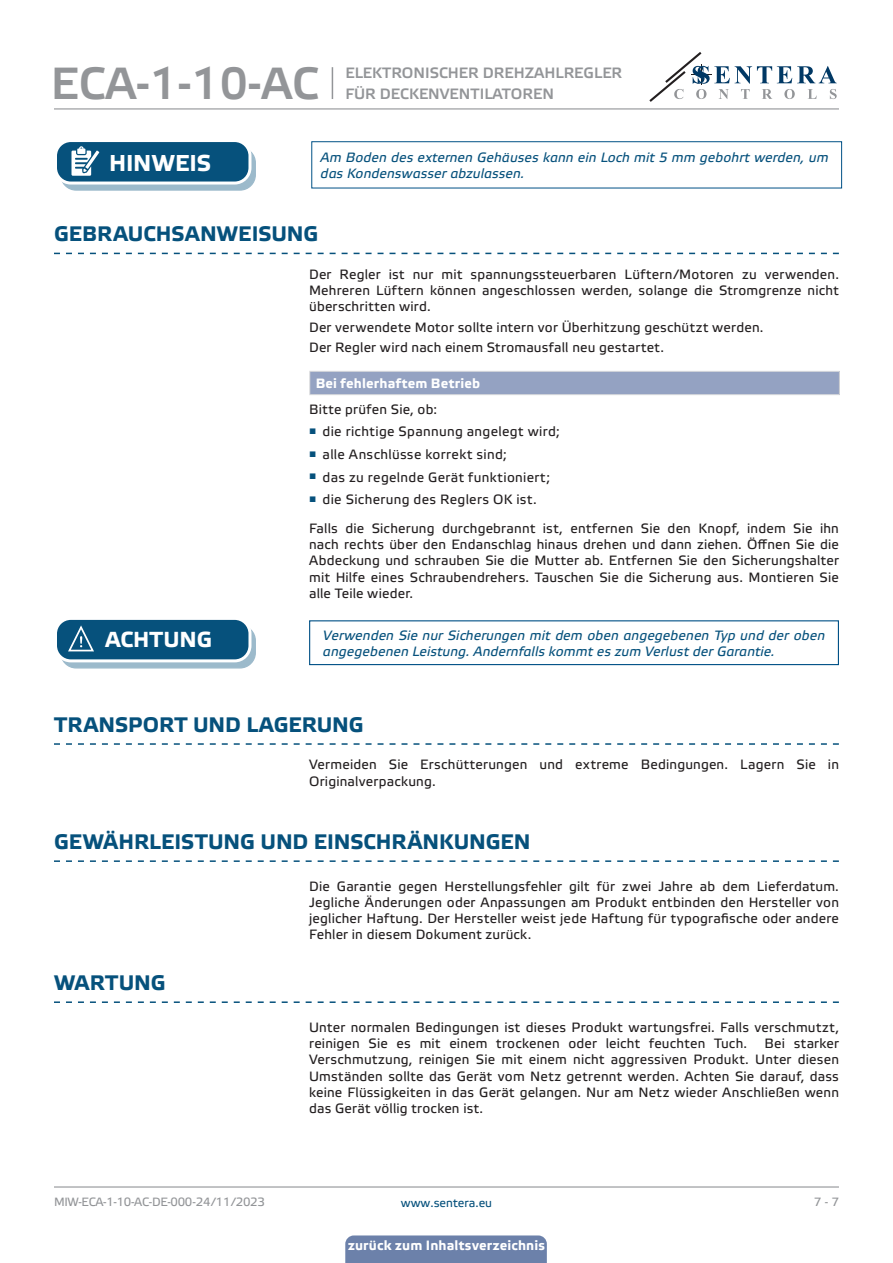
<style>
.page{position:relative;width:893px;height:1263px;background:#fff}
.page>*{position:absolute;margin:0;border:0;box-sizing:border-box;transform-origin:0 0}
.t1{font:45px "Etelka Medium Pro";color:#939598}
.t2{font:700 22.95px "Etelka Text Pro";color:#fff}
.t3{font:700 21.75px "Etelka Text Pro";color:#fff}
.t4{font:700 21px "Etelka Text Pro";color:#06517c}
.t5{font:15px/21px "Etelka Medium Pro";color:#939598}
.body{font:13.5px/16.2px "Etelka Text Pro";letter-spacing:.015em;color:#231f20;text-align:justify}
.attention{font:italic 13.5px/16.2px "Etelka Text Pro";letter-spacing:.01em;color:#06517c}
.Table_main_heading{font:700 13.5px "Etelka Text Pro";letter-spacing:.015em;color:#fff}
.t6{font:12px "Etelka Text Pro";letter-spacing:-.025em;color:#939598}
.t7{font:12px "Etelka Text Pro";color:#06517c}
</style>
<div class="page">
<hr style="left:54px;top:108px;width:785px;height:1px;background:#939598">
<hr style="left:54px;top:1186px;width:785px;height:1px;background:#939598">
<svg style="left:649px;top:52px;width:188px;height:50px"></svg>
<div style="left:345px;top:1235px;width:202px;height:28px;background:#6c81aa"></div>
<div style="left:311px;top:141px;width:531px;height:47px;border:1px solid #015186"></div>
<div style="left:61px;top:148px;width:194px;height:42px;background:#9cbacb;border-radius:15px"></div>
<div style="left:60px;top:147px;width:196px;height:44px;border:1px solid #06517c;border-radius:15px"></div>
<div style="left:56px;top:141px;width:194px;height:42px;background:#06517c;border-radius:15px"></div>
<div style="left:54px;top:139px;width:197px;height:46px;border:3px solid #fff;border-radius:15px"></div>
<svg style="left:71px;top:146px;width:34px;height:38px"></svg>
<svg style="left:54px;top:253px;width:785px;height:1px"></svg>
<div style="left:310px;top:371px;width:529px;height:24px;background:#94a2c2"></div>
<svg style="left:309px;top:372px;width:1px;height:22px"></svg>
<hr style="left:309px;top:371px;width:531px;height:1px;background:#dcdddf">
<hr style="left:309px;top:394px;width:531px;height:1px;background:#dcdddf">
<svg style="left:839px;top:372px;width:1px;height:22px"></svg>
<svg style="left:54px;top:743px;width:785px;height:2px"></svg>
<svg style="left:54px;top:860px;width:785px;height:2px"></svg>
<svg style="left:54px;top:1001px;width:785px;height:2px"></svg>
<svg style="left:61px;top:625px;width:194px;height:43px"></svg>
<div style="left:60px;top:625px;width:196px;height:43px;border:1px solid #06517c;border-radius:15px"></div>
<div style="left:56px;top:618px;width:194px;height:43px;background:#06517c;border-radius:15px"></div>
<div style="left:54px;top:617px;width:197px;height:45px;border:3px solid #fff;border-radius:15px"></div>
<svg style="left:67px;top:625px;width:38px;height:37px"></svg>
<div style="left:309px;top:620px;width:530px;height:45px;border:1px solid #015186"></div>
<hr style="left:332px;top:67px;width:1px;height:32px;background:#939598">
<h1 class="t1" style="left:51px;top:59px;width:270px">ECA-1-10-AC</h1>
<p class="t5" style="left:345px;top:63px;width:278px">ELEKTRONISCHER DREHZAHLREGLER<br>FÜR DECKENVENTILATOREN</p>
<p class="t2" style="left:109px;top:151px;width:104px">HINWEIS</p>
<p class="attention" style="left:321px;top:150px;width:509px">Am Boden des externen Gehäuses kann ein Loch mit 5 mm gebohrt werden, um</p>
<p class="attention" style="left:321px;top:166px;width:205px">das Kondenswasser abzulassen.</p>
<p class="t4" style="left:54px;top:222px;width:266px">GEBRAUCHSANWEISUNG</p>
<p class="body" style="left:309px;top:267px;width:531px">Der Regler ist nur mit spannungssteuerbaren Lüftern/Motoren zu verwenden.<br>Mehreren Lüftern können angeschlossen werden, solange die Stromgrenze nicht überschritten wird.</p>
<p class="body" style="left:309px;top:320px;width:456px">Der verwendete Motor sollte intern vor Überhitzung geschützt werden.</p>
<p class="body" style="left:309px;top:340px;width:356px">Der Regler wird nach einem Stromausfall neu gestartet.</p>
<p class="Table_main_heading" style="left:316px;top:376px;width:166px">Bei fehlerhaftem Betrieb</p>
<p class="body" style="left:309px;top:402px;width:130px">Bitte prüfen Sie, ob:</p>
<p class="body" style="left:309px;top:424px;width:252px"><sup>■</sup> die richtige Spannung angelegt wird;</p>
<p class="body" style="left:309px;top:447px;width:199px"><sup>■</sup> alle Anschlüsse korrekt sind;</p>
<p class="body" style="left:309px;top:470px;width:242px"><sup>■</sup> das zu regelnde Gerät funktioniert;</p>
<p class="body" style="left:309px;top:492px;width:229px"><sup>■</sup> die Sicherung des Reglers OK ist.</p>
<p class="body" style="left:309px;top:521px;width:531px">Falls die Sicherung durchgebrannt ist, entfernen Sie den Knopf, indem Sie ihn nach rechts über den Endanschlag hinaus drehen und dann ziehen. Öffnen Sie die Abdeckung und schrauben Sie die Mutter ab. Entfernen Sie den Sicherungshalter mit Hilfe eines Schraubendrehers. Tauschen Sie die Sicherung aus. Montieren Sie alle Teile wieder.</p>
<p class="t3" style="left:105px;top:628px;width:108px">ACHTUNG</p>
<p class="attention" style="left:323px;top:627px;width:504px">Verwenden Sie nur Sicherungen mit dem oben angegebenen Typ und der oben angegebenen Leistung. Andernfalls kommt es zum Verlust der Garantie.</p>
<p class="t4" style="left:54px;top:713px;width:311px">TRANSPORT UND LAGERUNG</p>
<p class="body" style="left:309px;top:757px;width:531px">Vermeiden Sie Erschütterungen und extreme Bedingungen. Lagern Sie in<br>Originalverpackung.</p>
<p class="t4" style="left:54px;top:830px;width:478px">GEWÄHRLEISTUNG UND EINSCHRÄNKUNGEN</p>
<p class="body" style="left:309px;top:879px;width:531px">Die Garantie gegen Herstellungsfehler gilt für zwei Jahre ab dem Lieferdatum.<br>Jegliche Änderungen oder Anpassungen am Produkt entbinden den Hersteller von jeglicher Haftung. Der Hersteller weist jede Haftung für typografische oder andere Fehler in diesem Dokument zurück.</p>
<p class="t4" style="left:54px;top:971px;width:113px">WARTUNG</p>
<p class="body" style="left:309px;top:1020px;width:531px">Unter normalen Bedingungen ist dieses Produkt wartungsfrei. Falls verschmutzt, reinigen Sie es mit einem trockenen oder leicht feuchten Tuch.</p>
<p class="body" style="left:309px;top:1036px;width:531px;text-indent:455px">Bei starker Verschmutzung, reinigen Sie mit einem nicht aggressiven Produkt. Unter diesen Umständen sollte das Gerät vom Netz getrennt werden. Achten Sie darauf, dass keine Flüssigkeiten in das Gerät gelangen. Nur am Netz wieder Anschließen wenn das Gerät völlig trocken ist.</p>
<p class="t6" style="left:54px;top:1195px;width:212px">MIW-ECA-1-10-AC-DE-000 - 24 / 11 / 2023</p>
<p class="t7" style="left:401px;top:1196px;width:93px">www.sentera.eu</p>
<p class="t6" style="left:814px;top:1195px;width:27px">7 - 7</p>
<p class="Table_main_heading" style="left:348px;top:1238px;width:198px">zurück zum Inhaltsverzeichnis</p>
</div>
